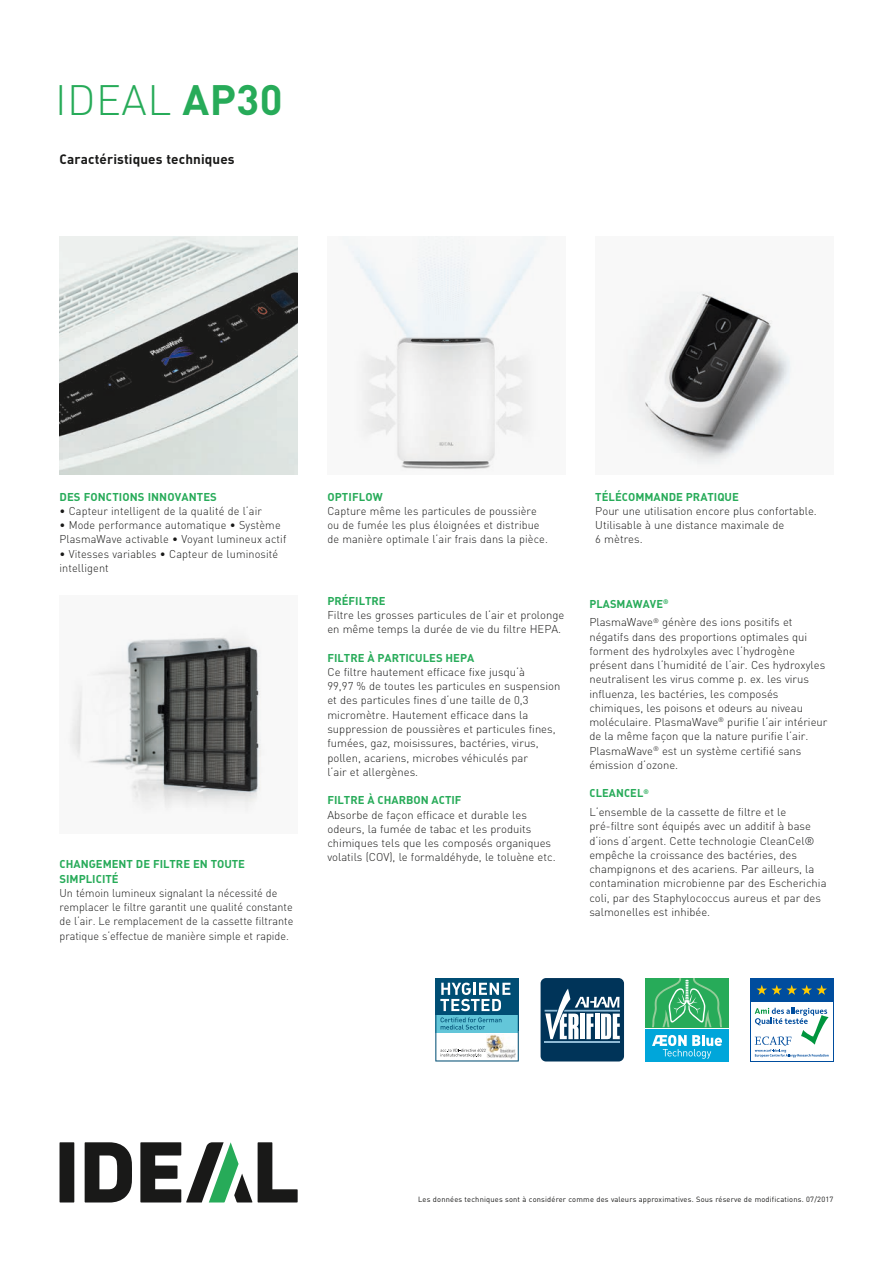
<style>
.page{position:relative;width:893px;height:1263px;background:#fff}
.page>*{position:absolute;margin:0;border:0;box-sizing:border-box;transform-origin:0 0}
.t1{font:300 42px "DIN";letter-spacing:.01em;color:#27ab59}
.t2{font:700 13.5px "DIN";letter-spacing:.01em;color:#191918}
.t3{font:300 11.25px/14.2px "DIN";color:#191918}
.t4{font:300 11.25px/14.2px "DIN";color:#191918;scale:.96 1}
.t5{font:700 11.25px "DIN";color:#27ab59}
.t6{font:7.5px "DIN";letter-spacing:.025em;color:#191918}
.t7{font:700 6.6px "DIN";color:#27ab59}
.s1{font-weight:700}
.s2{font-weight:700;color:#27ab59}
</style>
<div class="page">
<div style="left:60px;top:1142px;width:14px;height:60px;background:#191918"></div>
<svg style="left:258px;top:1142px;width:40px;height:60px"></svg>
<svg style="left:85px;top:1142px;width:47px;height:60px"></svg>
<svg style="left:140px;top:1142px;width:112px;height:60px"></svg>
<div style="left:60px;top:595px;width:238px;height:238px;background:#f8f8f8"></div>
<img style="left:73px;top:638px;width:187px;height:167px">
<img style="left:60px;top:236px;width:238px;height:238px">
<img style="left:342px;top:236px;width:204px;height:235px">
<img style="left:620px;top:291px;width:171px;height:174px">
<div style="left:541px;top:978px;width:83px;height:83px;background:#003459;border-radius:5px"></div>
<hr style="left:545px;top:1041px;width:75px;height:2px;background:#8fbad5">
<svg style="left:545px;top:989px;width:75px;height:50px"></svg>
<div style="left:645px;top:978px;width:84px;height:49px;background:#27ab59"></div>
<svg style="left:652px;top:978px;width:70px;height:49px"></svg>
<div style="left:645px;top:1029px;width:84px;height:32px;background:#00a6da"></div>
<svg style="left:652px;top:1035px;width:70px;height:24px"></svg>
<div style="left:750px;top:978px;width:83px;height:83px;background:#004d9e"></div>
<div style="left:751px;top:1002px;width:82px;height:59px;background:#fff"></div>
<svg style="left:756px;top:985px;width:71px;height:10px"></svg>
<svg style="left:755px;top:1008px;width:74px;height:49px"></svg>
<svg style="left:435px;top:978px;width:84px;height:83px"></svg>
<img style="left:487px;top:1034px;width:28px;height:24px">
<h1 class="t1" style="left:55px;top:74px;width:229px">IDEAL <span class="s1">AP30</span></h1>
<p class="t2" style="left:60px;top:151px;width:177px">CARACTÉRISTIQUES TECHNIQUES</p>
<p class="t5" style="left:60px;top:489px;width:8px">DES</p>
<p class="t5" style="left:84px;top:489px;width:15px">FONC</p>
<p class="t5" style="left:112px;top:489px;width:14px">TIONS</p>
<p class="t5" style="left:148px;top:489px;width:12px">INNOVAN</p>
<p class="t5" style="left:197px;top:489px;width:14px">TES</p>
<p class="t3" style="left:60px;top:503px;width:204px">• Capteur intelligent de la qualité de l‘air</p>
<p class="t3" style="left:60px;top:518px;width:228px">• Mode performance automatique • Système<br>PlasmaWave activable • Voyant lumineux actif</p>
<p class="t3" style="left:60px;top:546px;width:220px">• Vitesses variables • Capteur de luminosité intelligent</p>
<p class="t5" style="left:60px;top:857px;width:15px">CHAN</p>
<p class="t5" style="left:89px;top:857px;width:16px">GEMEN</p>
<p class="t5" style="left:127px;top:857px;width:118px">T DE FILTRE EN TOUTE</p>
<p class="t5" style="left:60px;top:871px;width:7px">SIMPLICI</p>
<p class="t5" style="left:105px;top:871px;width:15px">TÉ</p>
<p class="t4" style="left:60px;top:885px;width:245px">Un témoin lumineux signalant la nécessité de remplacer le filtre garantit une qualité constante de l‘air. Le remplacement de la cassette filtrante pratique s‘effectue de manière simple et rapide.</p>
<p class="t5" style="left:327px;top:489px;width:29px">OPTIFLOW</p>
<p class="t3" style="left:327px;top:503px;width:222px">Capture même les particules de poussière ou de fumée les plus éloignées et distribue de manière optimale l‘air frais dans la pièce.</p>
<p class="t5" style="left:327px;top:593px;width:52px">PRÉFILTRE</p>
<p class="t3" style="left:327px;top:608px;width:238px">Filtre les grosses particules de l‘air et prolonge en même temps la durée de vie du filtre HEPA.</p>
<p class="t5" style="left:327px;top:650px;width:58px">FILTRE À PAR</p>
<p class="t5" style="left:399px;top:650px;width:14px">TICULES</p>
<p class="t5" style="left:446px;top:650px;width:30px">HEPA</p>
<p class="t3" style="left:327px;top:665px;width:234px">Ce filtre hautement efficace fixe jusqu‘à<br>99,97 % de toutes les particules en suspension et des particules fines d‘une taille de 0,3 micromètre. Hautement efficace dans la suppression de poussières et particules fines, fumées, gaz, moisissures, bactéries, virus, pollen, acariens, microbes véhiculés par<br>l‘air et allergènes.</p>
<p class="t5" style="left:327px;top:793px;width:59px">FILTRE À CHARBON</p>
<p class="t5" style="left:432px;top:793px;width:26px">ACTIF</p>
<p class="t3" style="left:327px;top:807px;width:230px">Absorbe de façon efficace et durable les odeurs, la fumée de tabac et les produits chimiques tels que les composés organiques volatils (COV), le formaldéhyde, le toluène etc.</p>
<p class="t5" style="left:595px;top:489px;width:36px">TÉLÉCOMMANDE</p>
<p class="t5" style="left:686px;top:489px;width:8px">PRA</p>
<p class="t5" style="left:707px;top:489px;width:25px">TIQUE</p>
<p class="t3" style="left:595px;top:503px;width:223px">Pour une utilisation encore plus confortable.<br>Utilisable à une distance maximale de<br>6 mètres.</p>
<p class="t3" style="left:589px;top:594px;width:205px;line-height:18.8px;text-indent:43px"><span class="s2">WAVE</span> <sup>®<br></sup>PlasmaWave<sup>®</sup> génère des ions positifs et</p>
<p class="t3" style="left:589px;top:629px;width:240px">négatifs dans des proportions optimales qui forment des hydrolxyles avec l‘hydrogène présent dans l‘humidité de l‘air. Ces hydroxyles neutralisent les virus comme p. ex. les virus influenza, les bactéries, les composés chimiques, les poisons et odeurs au niveau moléculaire. PlasmaWave<sup>®</sup> purifie l‘air intérieur de la même façon que la nature purifie l‘air.<br>PlasmaWave<sup>®</sup> est un système certifié sans émission d‘ozone.</p>
<p class="t5" style="left:589px;top:786px;width:14px">CLEANCEL</p>
<p class="t7" style="left:643px;top:787px;width:7px">®</p>
<p class="t3" style="left:589px;top:805px;width:239px">L‘ensemble de la cassette de filtre et le pré-filtre sont équipés avec un additif à base d‘ions d‘argent. Cette technologie CleanCel® empêche la croissance des bactéries, des champignons et des acariens. Par ailleurs, la contamination microbienne par des Escherichia coli, par des Staphylococcus aureus et par des salmonelles est inhibée.</p>
<p class="t5" style="left:589px;top:596px;width:16px">PLASMA</p>
<p class="t6" style="left:418px;top:1195px;width:417px">Les données techniques sont à considérer comme des valeurs approximatives. Sous réserve de modifications. 07/2017</p>
</div>
